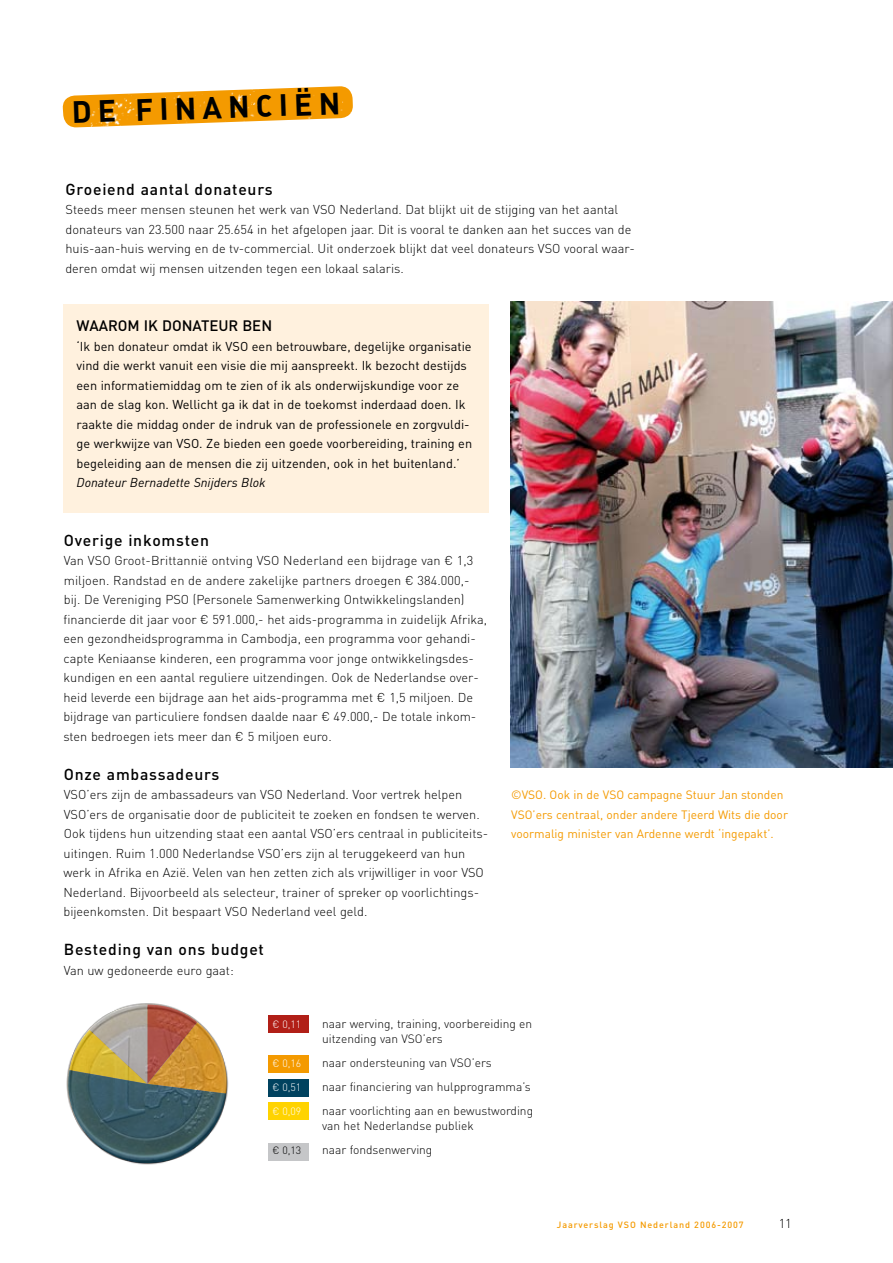
<style>
.page{position:relative;width:893px;height:1263px;background:#fff}
.page>*{position:absolute;margin:0;border:0;box-sizing:border-box;transform-origin:0 0}
.t1{font:700 30.45px "DIN";color:#000}
.t2{font:500 15.75px "DIN";letter-spacing:.05em;color:#000}
.t3{font:500 15px "DIN";color:#000}
.t4{font:300 12.75px/19.5px "DIN";color:#000}
.t5{font:12.75px/19.5px "DIN";color:#000}
.t6{font:italic 12.75px "DIN";color:#000}
.t7{font:300 12px/15px "DIN";color:#000}
.t8{font:12px/19.5px "DIN";color:#f49a00}
.t9{font:300 10.5px "DIN";color:#fff}
.t10{font:300 10.5px "DIN";color:#000}
.t11{font:500 9px "DIN";letter-spacing:.1em;color:#f49a00}
</style>
<div class="page">
<img style="left:510px;top:301px;width:383px;height:466px">
<img style="left:62px;top:86px;width:291px;height:42px">
<div style="left:64px;top:304px;width:425px;height:209px;background:#fff1de"></div>
<svg style="left:67px;top:1004px;width:161px;height:160px"></svg>
<div style="left:268px;top:1016px;width:41px;height:17px;background:#b11f17"></div>
<div style="left:268px;top:1055px;width:41px;height:17px;background:#f49a00"></div>
<div style="left:268px;top:1080px;width:41px;height:17px;background:#00425f"></div>
<div style="left:268px;top:1102px;width:41px;height:17px;background:#ffd300"></div>
<div style="left:268px;top:1143px;width:41px;height:17px;background:#c5c6c8"></div>
<h1 class="t1" style="left:71px;top:92px;width:270px;rotate:-2deg">de f inanciën</h1>
<p class="t2" style="left:66px;top:179px;width:209px">Groeiend aantal donateurs</p>
<p class="t4" style="left:65px;top:200px;width:571px">Steeds meer mensen steunen het werk van VSO Nederland. Dat blijkt uit de stijging van het aantal donateurs van 23.500 naar 25.654 in het afgelopen jaar. Dit is vooral te danken aan het succes van de huis-aan-huis werving en de tv-commercial. Uit onderzoek blijkt dat veel donateurs VSO vooral waar&shy;deren omdat wij mensen uitzenden tegen een lokaal salaris.</p>
<p class="t3" style="left:77px;top:316px;width:194px">Waarom ik donateur ben</p>
<p class="t5" style="left:77px;top:336px;width:397px">‘Ik ben donateur omdat ik VSO een betrouwbare, degelijke organisatie vind die werkt vanuit een visie die mij aanspreekt. Ik bezocht destijds een informatiemiddag om te zien of ik als onderwijskundige voor ze aan de slag kon. Wellicht ga ik dat in de toekomst inderdaad doen. Ik raakte die middag onder de indruk van de professionele en zorgvuldi&shy;ge werkwijze van VSO. Ze bieden een goede voorbereiding, training en begeleiding aan de mensen die zij uitzenden, ook in het buitenland.’</p>
<p class="t6" style="left:77px;top:475px;width:191px">Donateur Bernadette Snijders Blok</p>
<p class="t2" style="left:64px;top:530px;width:147px">Overige inkomsten</p>
<p class="t4" style="left:63px;top:551px;width:425px">Van VSO Groot-Brittannië ontving VSO Nederland een bijdrage van € 1,3 miljoen. Randstad en de andere zakelijke partners droegen € 384.000,- bij. De Vereniging PSO (Personele Samenwerking Ontwikkelingslanden) financierde dit jaar voor € 591.000,- het aids-programma in zuidelijk Afrika, een gezondheidsprogramma in Cambodja, een programma voor gehandi&shy;capte Keniaanse kinderen, een programma voor jonge ontwikkelingsdes&shy;kundigen en een aantal reguliere uitzendingen. Ook de Nederlandse over&shy;heid leverde een bijdrage aan het aids-programma met € 1,5 miljoen. De bijdrage van particuliere fondsen daalde naar € 49.000,- De totale inkom&shy;sten bedroegen iets meer dan € 5 miljoen euro.</p>
<p class="t2" style="left:64px;top:764px;width:157px">Onze ambassadeurs</p>
<p class="t4" style="left:64px;top:785px;width:426px">VSO’ers zijn de ambassadeurs van VSO Nederland. Voor vertrek helpen VSO’ers de organisatie door de publiciteit te zoeken en fondsen te werven.<br>Ook tijdens hun uitzending staat een aantal VSO’ers centraal in publiciteits&shy;uitingen. Ruim 1.000 Nederlandse VSO’ers zijn al teruggekeerd van hun werk in Afrika en Azië. Velen van hen zetten zich als vrijwilliger in voor VSO Nederland. Bijvoorbeeld als selecteur, trainer of spreker op voorlichtings&shy;bijeenkomsten. Dit bespaart VSO Nederland veel geld.</p>
<p class="t2" style="left:64px;top:940px;width:202px">Besteding van ons budget</p>
<p class="t4" style="left:64px;top:960px;width:172px">Van uw gedoneerde euro gaat:</p>
<p class="t8" style="left:511px;top:785px;width:278px">©VSO. Ook in de VSO campagne Stuur Jan stonden<br>VSO’ers centraal, onder andere Tjeerd Wits die door voormalig minister van Ardenne werdt ‘ingepakt’.</p>
<p class="t9" style="left:272px;top:1018px;width:30px">€ 0,11</p>
<p class="t7" style="left:322px;top:1016px;width:212px">naar werving, training, voorbereiding en uitzending van VSO’ers</p>
<p class="t9" style="left:272px;top:1057px;width:30px">€ 0,16</p>
<p class="t7" style="left:322px;top:1055px;width:171px">naar ondersteuning van VSO’ers</p>
<p class="t9" style="left:272px;top:1081px;width:30px">€ 0,51</p>
<p class="t7" style="left:322px;top:1079px;width:210px">naar financiering van hulpprogramma’s</p>
<p class="t9" style="left:272px;top:1105px;width:30px">€ 0,09</p>
<p class="t7" style="left:322px;top:1103px;width:213px">naar voorlichting aan en bewustwording van het Nederlandse publiek</p>
<p class="t10" style="left:272px;top:1144px;width:30px">€ 0,13</p>
<p class="t7" style="left:322px;top:1142px;width:112px">naar fondsenwerving</p>
<p class="t11" style="left:557px;top:1219px;width:188px">Jaarverslag VSO Nederland 2006-2007</p>
<p class="t4" style="left:779px;top:1214px;width:15px">11</p>
</div>
